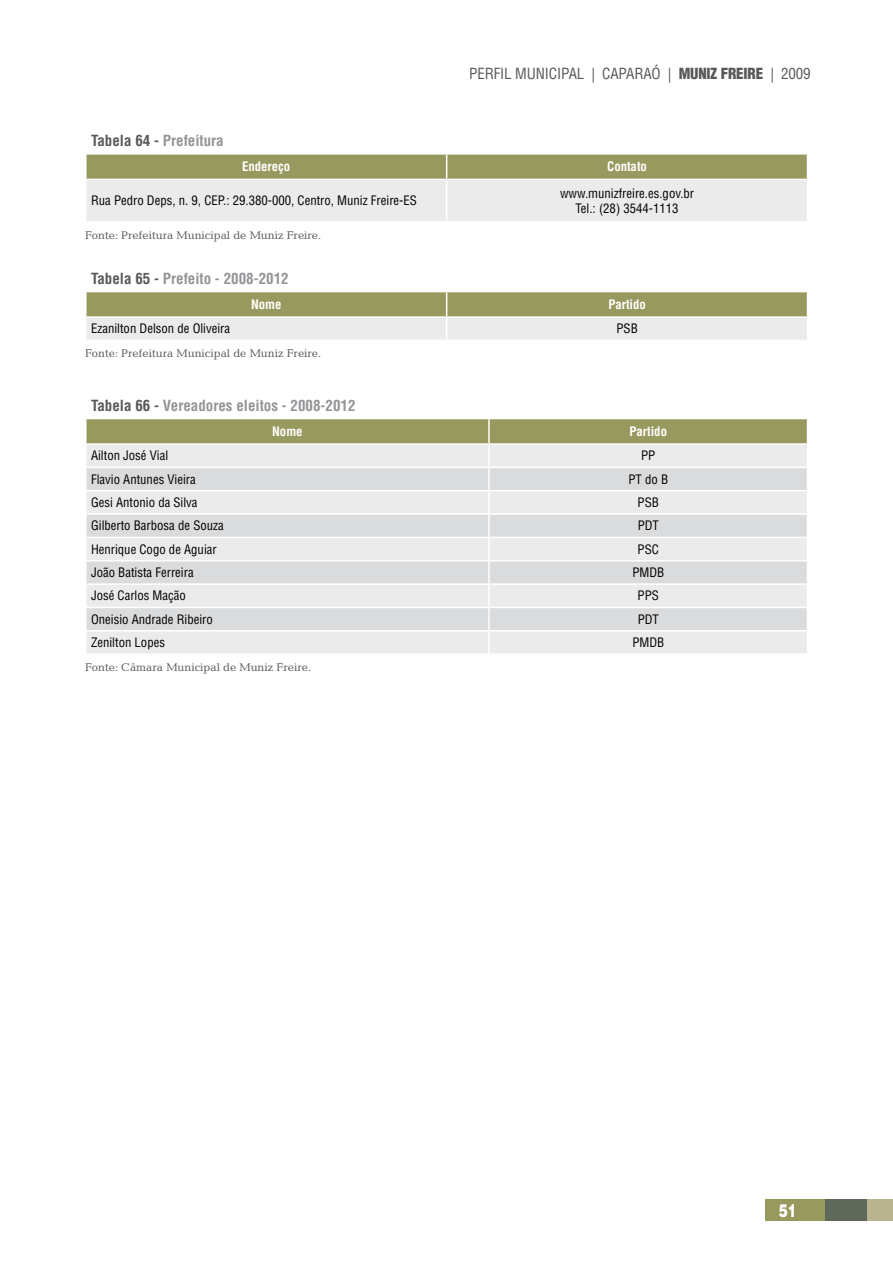
<style>
.page{position:relative;width:893px;height:1276px;background:#fff}
.page>*{position:absolute;margin:0;border:0;box-sizing:border-box;transform-origin:0 0}
.t1{font:900 18px "Helvetica LT Std";color:#fff;scale:.75 1}
.t2{font:700 condensed 15px "Helvetica LT Std";color:#939598}
.t3{font:condensed 15px "Helvetica LT Std";letter-spacing:-.01em;color:#58595b}
.t4{font:900 condensed 15px "Helvetica LT Std";letter-spacing:-.01em;color:#58595b}
.t5{font:condensed 12.75px/15.3px "Helvetica LT Std";color:#000;text-align:center}
.t6{font:700 condensed 12.75px "Helvetica LT Std";color:#fff}
.t7{font:11.25px "Candida Std";color:#58595b}
.s1{color:#58595b}
.s2{font-weight:400}
</style>
<div class="page">
<div style="left:766px;top:1199px;width:59px;height:21px;background:#98995e"></div>
<div style="left:825px;top:1199px;width:42px;height:21px;background:#5e6959"></div>
<div style="left:867px;top:1199px;width:26px;height:21px;background:#b8b48f"></div>
<svg style="left:86px;top:154px;width:722px;height:67px;background:#cdcdb8"></svg>
<hr style="left:85px;top:179px;width:362px;height:1px;background:#fff">
<hr style="left:85px;top:180px;width:2px;height:41px;background:#fff">
<hr style="left:447px;top:179px;width:361px;height:1px;background:#fff">
<hr style="left:446px;top:180px;width:1px;height:41px;background:#fff">
<hr style="left:807px;top:180px;width:1px;height:41px;background:#fff">
<svg style="left:86px;top:291px;width:722px;height:49px;background:#c3c4a8"></svg>
<svg style="left:86px;top:419px;width:722px;height:234px;background:#ddddd8"></svg>
<hr style="left:489px;top:630px;width:319px;height:1px;background:#fff">
<p class="t2" style="left:91px;top:132px;width:134px"><span class="s1">Tabela 64 -</span> Prefeitura</p>
<p class="t3" style="left:469px;top:64px;width:143px">PERFIL MUNICIPAL | capara</p>
<p class="t4" style="left:652px;top:64px;width:36px"><span class="s2">ó |</span> MUNI</p>
<p class="t4" style="left:711px;top:64px;width:102px">Z FREIRE <span class="s2">| 2009</span></p>
<p class="t6" style="left:242px;top:159px;width:50px">Endereço</p>
<p class="t6" style="left:607px;top:159px;width:41px">Contato</p>
<p class="t5" style="left:91px;top:193px;width:327px">Rua Pedro Deps, n. 9, CEP.: 29.380-000, Centro, Muniz Freire-ES</p>
<p class="t5" style="left:560px;top:185px;width:136px">www.munizfreire.es.gov.br<br>Tel.: (28) 3544-1113</p>
<p class="t7" style="left:85px;top:228px;width:238px">Fonte: Prefeitura Municipal de Muniz Freire.</p>
<p class="t2" style="left:91px;top:269px;width:199px"><span class="s1">Tabela 65 -</span> Prefeito - 2008-2012</p>
<p class="t6" style="left:251px;top:296px;width:32px">Nome</p>
<p class="t6" style="left:608px;top:296px;width:39px">Partido</p>
<p class="t5" style="left:91px;top:321px;width:141px">Ezanilton Delson de Oliveira</p>
<p class="t5" style="left:616px;top:321px;width:23px">PSB</p>
<p class="t7" style="left:85px;top:347px;width:238px">Fonte: Prefeitura Municipal de Muniz Freire.</p>
<p class="t2" style="left:91px;top:396px;width:266px"><span class="s1">Tabela 66 -</span> Vereadores eleitos - 2008-2012</p>
<p class="t6" style="left:272px;top:423px;width:32px">Nome</p>
<p class="t6" style="left:629px;top:423px;width:39px">Partido</p>
<p class="t5" style="left:91px;top:448px;width:79px">Ailton José Vial</p>
<p class="t5" style="left:641px;top:448px;width:16px">PP</p>
<p class="t5" style="left:91px;top:471px;width:106px">Flavio Antunes Vieira</p>
<p class="t5" style="left:628px;top:471px;width:41px">PT do B</p>
<p class="t5" style="left:91px;top:494px;width:108px">Gesi Antonio da Silva</p>
<p class="t5" style="left:638px;top:494px;width:23px">PSB</p>
<p class="t5" style="left:91px;top:518px;width:134px">Gilberto Barbosa de Souza</p>
<p class="t5" style="left:638px;top:518px;width:23px">PDT</p>
<p class="t5" style="left:91px;top:541px;width:127px">Henrique Cogo de Aguiar</p>
<p class="t5" style="left:638px;top:541px;width:23px">PSC</p>
<p class="t5" style="left:91px;top:564px;width:104px">João Batista Ferreira</p>
<p class="t5" style="left:632px;top:564px;width:33px">PMDB</p>
<p class="t5" style="left:91px;top:588px;width:96px">José Carlos Mação</p>
<p class="t5" style="left:638px;top:588px;width:23px">PPS</p>
<p class="t5" style="left:91px;top:611px;width:123px">Oneisio Andrade Ribeiro</p>
<p class="t5" style="left:638px;top:611px;width:23px">PDT</p>
<p class="t5" style="left:91px;top:634px;width:76px">Zenilton Lopes</p>
<p class="t5" style="left:632px;top:634px;width:33px">PMDB</p>
<p class="t7" style="left:85px;top:660px;width:228px">Fonte: Cãmara Municipal de Muniz Freire.</p>
<h1 class="t1" style="left:779px;top:1199px;width:26px">51</h1>
</div>
